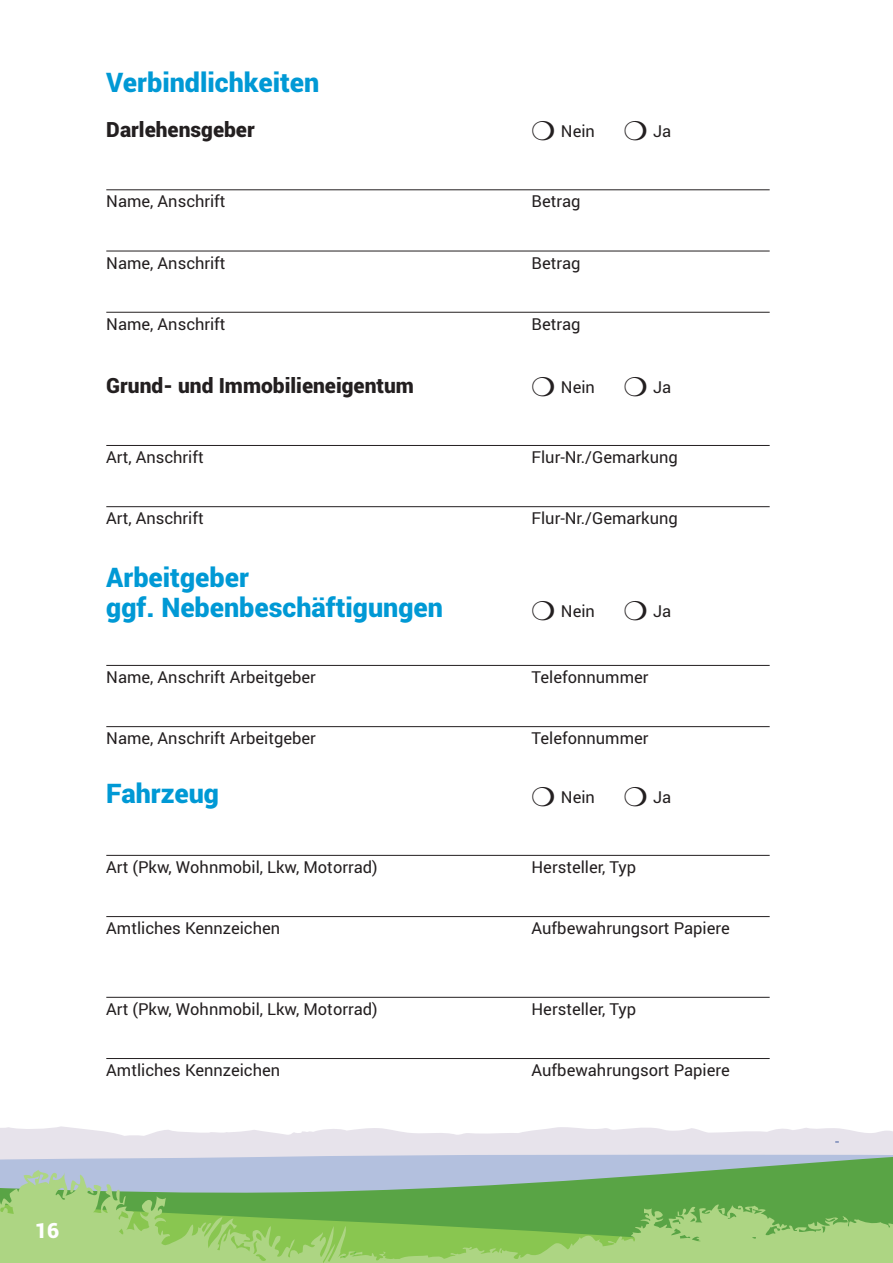
<style>
.page{position:relative;width:893px;height:1263px;background:#fff}
.page>*{position:absolute;margin:0;border:0;box-sizing:border-box;transform-origin:0 0}
.t1{font:900 27px/30px "Roboto";color:#0099d5}
.t2{font:900 21px "Roboto";color:#231f20}
.t3{font:900 21px "Roboto";color:#fff}
.t4{font:16.5px "Roboto";color:#231f20}
</style>
<div class="page">
<svg style="left:0;top:1126px;width:893px;height:38px;background:#dedee9"></svg>
<svg style="left:0;top:1164px;width:893px;height:12px;background:#9bb8b6"></svg>
<svg style="left:419px;top:1176px;width:474px;height:28px;background:#63a756"></svg>
<svg style="left:419px;top:1204px;width:474px;height:59px;background:#82bd5f"></svg>
<div style="left:624px;top:1244px;width:269px;height:19px;background:#add583"></div>
<svg style="left:0;top:1170px;width:419px;height:93px;background:#96c37f"></svg>
<hr style="left:106px;top:190px;width:664px;height:1px;background:#231f20">
<hr style="left:106px;top:251px;width:664px;height:1px;background:#231f20">
<hr style="left:106px;top:312px;width:664px;height:1px;background:#231f20">
<hr style="left:106px;top:445px;width:664px;height:1px;background:#231f20">
<hr style="left:106px;top:506px;width:664px;height:1px;background:#231f20">
<hr style="left:106px;top:665px;width:664px;height:1px;background:#231f20">
<hr style="left:106px;top:726px;width:664px;height:1px;background:#231f20">
<hr style="left:106px;top:855px;width:664px;height:1px;background:#231f20">
<hr style="left:106px;top:916px;width:664px;height:1px;background:#231f20">
<hr style="left:106px;top:997px;width:664px;height:1px;background:#231f20">
<hr style="left:106px;top:1058px;width:664px;height:1px;background:#231f20">
<h1 class="t1" style="left:106px;top:68px;width:214px">Verbindlichkeiten</h1>
<p class="t2" style="left:106px;top:118px;width:150px">Darlehensgeber</p>
<p class="t4" style="left:531px;top:122px;width:141px">❍ Nein ❍ Ja</p>
<p class="t4" style="left:106px;top:192px;width:121px">Name, Anschrift</p>
<p class="t4" style="left:531px;top:192px;width:51px">Betrag</p>
<p class="t4" style="left:106px;top:253px;width:121px">Name, Anschrift</p>
<p class="t4" style="left:531px;top:253px;width:51px">Betrag</p>
<p class="t4" style="left:106px;top:314px;width:121px">Name, Anschrift</p>
<p class="t4" style="left:531px;top:314px;width:51px">Betrag</p>
<p class="t2" style="left:106px;top:373px;width:309px">Grund- und Immobilieneigentum</p>
<p class="t4" style="left:531px;top:377px;width:141px">❍ Nein ❍ Ja</p>
<p class="t4" style="left:106px;top:448px;width:99px">Art, Anschrift</p>
<p class="t4" style="left:531px;top:448px;width:148px">Flur-Nr./Gemarkung</p>
<p class="t4" style="left:106px;top:509px;width:99px">Art, Anschrift</p>
<p class="t4" style="left:531px;top:509px;width:148px">Flur-Nr./Gemarkung</p>
<h1 class="t1" style="left:106px;top:563px;width:338px">Arbeitgeber<br>ggf. Nebenbeschäftigungen</h1>
<p class="t4" style="left:531px;top:602px;width:141px">❍ Nein ❍ Ja</p>
<p class="t4" style="left:106px;top:668px;width:211px">Name, Anschrift Arbeitgeber</p>
<p class="t4" style="left:532px;top:668px;width:118px">Telefonnummer</p>
<p class="t4" style="left:106px;top:729px;width:211px">Name, Anschrift Arbeitgeber</p>
<p class="t4" style="left:532px;top:729px;width:118px">Telefonnummer</p>
<h1 class="t1" style="left:106px;top:778px;width:114px">Fahrzeug</h1>
<p class="t4" style="left:531px;top:787px;width:141px">❍ Nein ❍ Ja</p>
<p class="t4" style="left:106px;top:857px;width:273px">Art (Pkw, Wohnmobil, Lkw, Motorrad)</p>
<p class="t4" style="left:532px;top:857px;width:106px">Hersteller, Typ</p>
<p class="t4" style="left:106px;top:919px;width:175px">Amtliches Kennzeichen</p>
<p class="t4" style="left:532px;top:919px;width:200px">Aufbewahrungsort Papiere</p>
<p class="t4" style="left:106px;top:999px;width:273px">Art (Pkw, Wohnmobil, Lkw, Motorrad)</p>
<p class="t4" style="left:532px;top:999px;width:106px">Hersteller, Typ</p>
<p class="t4" style="left:106px;top:1061px;width:175px">Amtliches Kennzeichen</p>
<p class="t4" style="left:532px;top:1061px;width:200px">Aufbewahrungsort Papiere</p>
<p class="t3" style="left:35px;top:1219px;width:26px">16</p>
</div>
